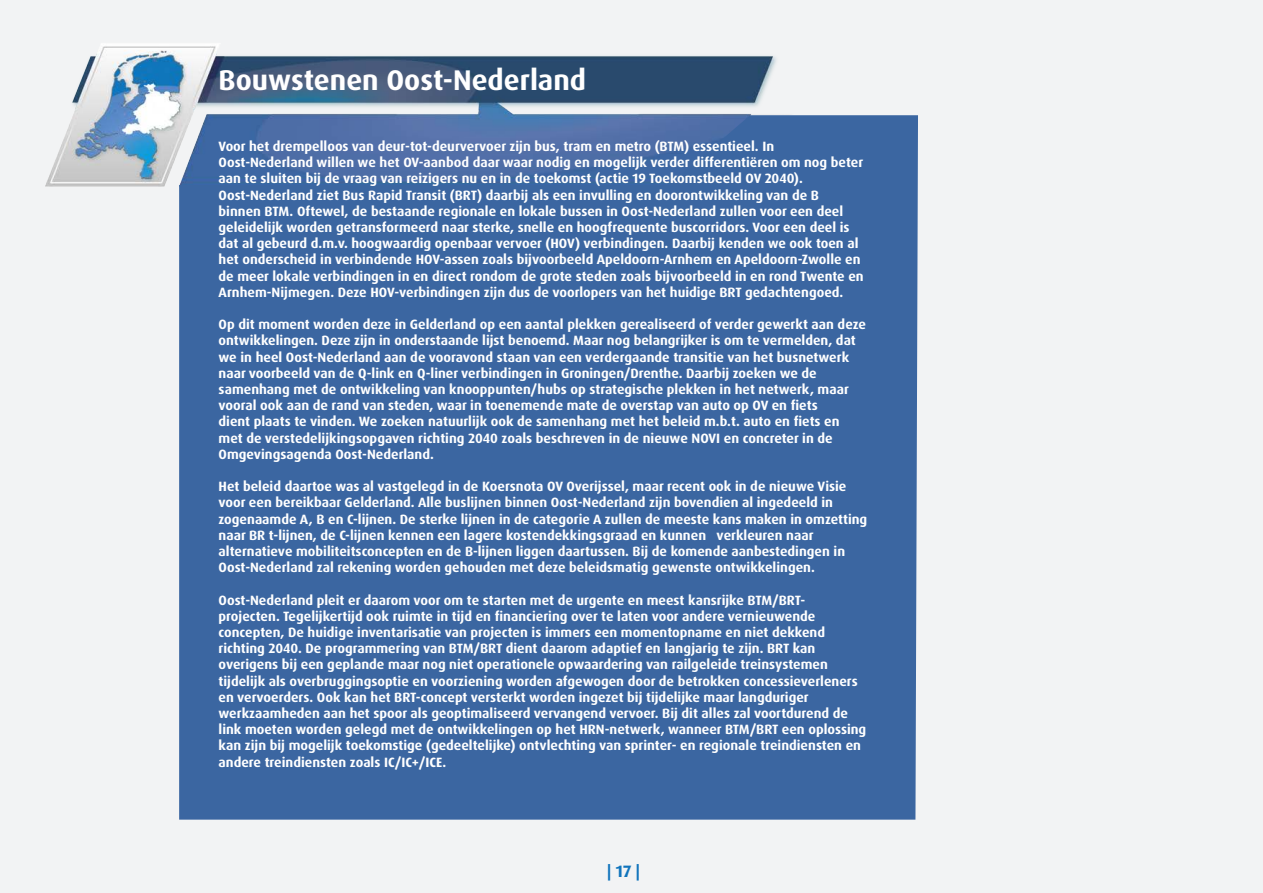
<style>
.page{position:relative;width:1263px;height:893px;background:#f2f3f4}
.page>*{position:absolute;margin:0;border:0;box-sizing:border-box;transform-origin:0 0}
.Titel_Deelgebied{font:700 28.5px "Dax OT";color:#fff}
.t1{font:700 16.5px "Dax OT";color:#1074bc}
.t2{font:700 13.5px/16.2px "Dax OT";color:#fff}
</style>
<div class="page">
<img style="left:45px;top:44px;width:731px;height:143px">
<div style="left:179px;top:115px;width:739px;height:705px;background:#3b66a1"></div>
<p class="Titel_Deelgebied" style="left:219px;top:62px;width:369px">Bouwstenen Oost-Nederland</p>
<p class="t2" style="left:219px;top:138px;width:557px">Voor het drempelloos van deur-tot-deurvervoer zijn bus, tram en metro (BTM) essentieel. In</p>
<p class="t2" style="left:219px;top:154px;width:646px">Oost-Nederland willen we het OV-aanbod daar waar nodig en mogelijk verder differentiëren om nog beter aan te sluiten bij de vraag van reizigers nu en in de toekomst (actie 19 Toekomstbeeld OV 2040).</p>
<p class="t2" style="left:219px;top:187px;width:647px">Oost-Nederland ziet Bus Rapid Transit (BRT) daarbij als een invulling en doorontwikkeling van de B binnen BTM. Oftewel, de bestaande regionale en lokale bussen in Oost-Nederland zullen voor een deel geleidelijk worden getransformeerd naar sterke, snelle en hoogfrequente buscorridors. Voor een deel is dat al gebeurd d.m.v. hoogwaardig openbaar vervoer (HOV) verbindingen. Daarbij kenden we ook toen al het onderscheid in verbindende HOV-assen zoals bijvoorbeeld Apeldoorn-Arnhem en Apeldoorn-Zwolle en de meer lokale verbindingen in en direct rondom de grote steden zoals bijvoorbeeld in en rond Twente en Arnhem-Nijmegen. Deze HOV-verbindingen zijn dus de voorlopers van het huidige BRT gedachtengoed.</p>
<p class="t2" style="left:219px;top:316px;width:649px">Op dit moment worden deze in Gelderland op een aantal plekken gerealiseerd of verder gewerkt aan deze ontwikkelingen. Deze zijn in onderstaande lijst benoemd. Maar nog belangrijker is om te vermelden, dat we in heel Oost-Nederland aan de vooravond staan van een verdergaande transitie van het busnetwerk naar voorbeeld van de Q-link en Q-liner verbindingen in Groningen/Drenthe. Daarbij zoeken we de samenhang met de ontwikkeling van knooppunten/hubs op strategische plekken in het netwerk, maar vooral ook aan de rand van steden, waar in toenemende mate de overstap van auto op OV en fiets<br>dient plaats te vinden. We zoeken natuurlijk ook de samenhang met het beleid m.b.t. auto en fiets en met de verstedelijkingsopgaven richting 2040 zoals beschreven in de nieuwe NOVI en concreter in de Omgevingsagenda Oost-Nederland.</p>
<p class="t2" style="left:219px;top:478px;width:650px">Het beleid daartoe was al vastgelegd in de Koersnota OV Overijssel, maar recent ook in de nieuwe Visie voor een bereikbaar Gelderland. Alle buslijnen binnen Oost-Nederland zijn bovendien al ingedeeld in zogenaamde A, B en C-lijnen. De sterke lijnen in de categorie A zullen de meeste kans maken in omzetting naar BR t-lijnen, de C-lijnen kennen een lagere kostendekkingsgraad en kunnen verkleuren naar alternatieve mobiliteitsconcepten en de B-lijnen liggen daartussen. Bij de komende aanbestedingen in Oost-Nederland zal rekening worden gehouden met deze beleidsmatig gewenste ontwikkelingen.</p>
<p class="t2" style="left:219px;top:592px;width:649px">Oost-Nederland pleit er daarom voor om te starten met de urgente en meest kansrijke BTM/BRT&shy;projecten. Tegelijkertijd ook ruimte in tijd en financiering over te laten voor andere vernieuwende concepten, De huidige inventarisatie van projecten is immers een momentopname en niet dekkend richting 2040. De programmering van BTM/BRT dient daarom adaptief en langjarig te zijn. BRT kan overigens bij een geplande maar nog niet operationele opwaardering van railgeleide treinsystemen tijdelijk als overbruggingsoptie en voorziening worden afgewogen door de betrokken concessieverleners en vervoerders. Ook kan het BRT-concept versterkt worden ingezet bij tijdelijke maar langduriger werkzaamheden aan het spoor als geoptimaliseerd vervangend vervoer. Bij dit alles zal voortdurend de link moeten worden gelegd met de ontwikkelingen op het HRN-netwerk, wanneer BTM/BRT een oplossing kan zijn bij mogelijk toekomstige (gedeeltelijke) ontvlechting van sprinter- en regionale treindiensten en andere treindiensten zoals IC/IC+/ICE.</p>
<p class="t1" style="left:607px;top:861px;width:34px">| 17 |</p>
</div>
